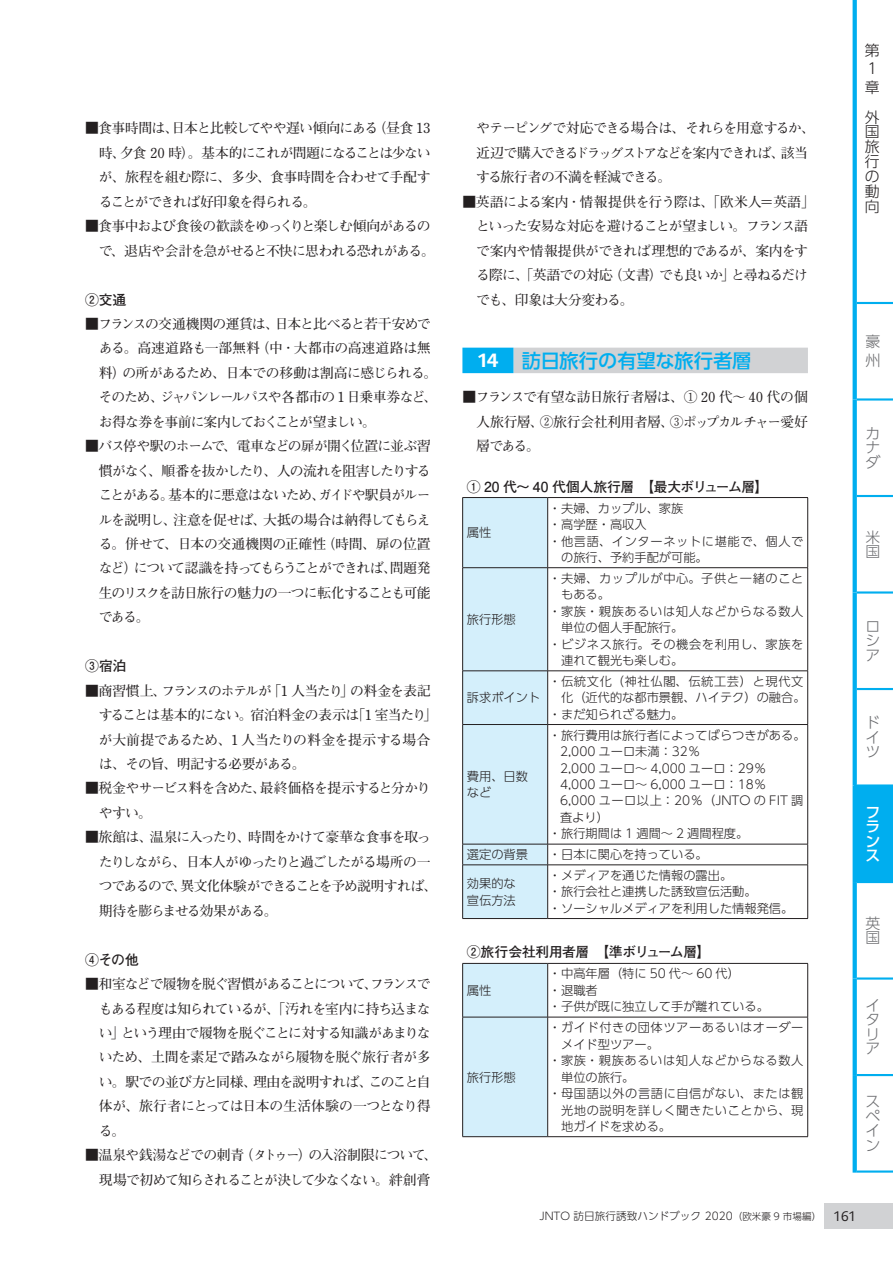
<style>
.page{position:relative;width:893px;height:1263px;background:#fff}
.page>*{position:absolute;margin:0;border:0;box-sizing:border-box;transform-origin:0 0}
.t1{font:500 19.2px "UD Shin Go Pr 6 N";color:#00aeef}
.t2{font:300 14.85px/14.5px "UD Shin Go Pr 6 N";color:#6c6d70}
.t3{font:300 14.85px/14.9px "UD Shin Go Pr 6 N";color:#231f20}
.t4{font:500 14.85px/14.5px "UD Shin Go Pr 6 N";color:#fff;text-align:justify}
.t5{font:700 13.8px/24.5px "Futo Min A101 Pr 6 N";letter-spacing:-.06em;color:#231f20}
.t6{font:700 13.8px "Futo Go B101 Pr 6 N";letter-spacing:-.03em;color:#231f20}
.t7{font:300 12.15px/16.5px "UD Shin Go Pr 6 N";color:#231f20}
.t8{font:300 12.15px "UD Shin Go Pr 6 N";letter-spacing:.05em;color:#231f20}
.t9{font:300 12.15px "UD Shin Go Pr 6 N";letter-spacing:.045em;color:#231f20}
.t10{font:300 10.65px "UD Shin Go Pr 6 N";color:#231f20}
.s1{font-family:"PMN Caecilia Sans Head";font-weight:800;color:#fff}
.s2{font-size:9.6px}
.s3{font-family:"PMN Caecilia Sans Head";font-weight:400;font-size:13.8px}
</style>
<div class="page">
<div style="left:825px;top:1203px;width:68px;height:26px;background:#d1d2d4"></div>
<div style="left:855px;top:785px;width:38px;height:97px;background:#00aeef"></div>
<hr style="left:857px;top:302px;width:36px;height:2px;background:#00aeef">
<hr style="left:857px;top:398px;width:36px;height:3px;background:#00aeef">
<hr style="left:857px;top:495px;width:36px;height:2px;background:#00aeef">
<hr style="left:857px;top:591px;width:36px;height:3px;background:#00aeef">
<hr style="left:857px;top:688px;width:36px;height:2px;background:#00aeef">
<hr style="left:857px;top:784px;width:36px;height:2px;background:#00aeef">
<svg style="left:853px;top:0;width:4px;height:303px"></svg>
<svg style="left:853px;top:303px;width:4px;height:96px"></svg>
<svg style="left:853px;top:399px;width:4px;height:97px"></svg>
<svg style="left:853px;top:496px;width:4px;height:96px"></svg>
<svg style="left:853px;top:592px;width:4px;height:97px"></svg>
<svg style="left:853px;top:689px;width:4px;height:96px"></svg>
<hr style="left:853px;top:785px;width:4px;height:97px;background:#00aeef">
<svg style="left:853px;top:882px;width:4px;height:96px"></svg>
<svg style="left:853px;top:978px;width:4px;height:97px"></svg>
<svg style="left:853px;top:1075px;width:4px;height:97px"></svg>
<hr style="left:857px;top:881px;width:36px;height:2px;background:#00aeef">
<hr style="left:857px;top:977px;width:36px;height:2px;background:#00aeef">
<hr style="left:857px;top:1074px;width:36px;height:2px;background:#00aeef">
<hr style="left:857px;top:1170px;width:36px;height:2px;background:#00aeef">
<div style="left:513px;top:348px;width:295px;height:25px;background:#d1d2d4"></div>
<div style="left:462px;top:348px;width:51px;height:25px;background:#00aeef"></div>
<svg style="left:548px;top:498px;width:259px;height:420px"></svg>
<hr style="left:548px;top:567px;width:260px;height:1px;background:#231f20">
<hr style="left:548px;top:670px;width:260px;height:1px;background:#231f20">
<hr style="left:807px;top:498px;width:1px;height:69px;background:#231f20">
<hr style="left:807px;top:568px;width:1px;height:103px;background:#231f20">
<hr style="left:807px;top:671px;width:1px;height:53px;background:#231f20">
<div style="left:462px;top:498px;width:86px;height:420px;background:#d4effb"></div>
<svg style="left:807px;top:845px;width:1px;height:19px"></svg>
<hr style="left:548px;top:724px;width:260px;height:1px;background:#231f20">
<hr style="left:547px;top:725px;width:1px;height:119px;background:#231f20">
<hr style="left:807px;top:725px;width:1px;height:119px;background:#231f20">
<hr style="left:548px;top:844px;width:260px;height:1px;background:#231f20">
<hr style="left:462px;top:497px;width:86px;height:1px;background:#231f20">
<hr style="left:548px;top:497px;width:260px;height:1px;background:#231f20">
<hr style="left:462px;top:864px;width:86px;height:1px;background:#231f20">
<hr style="left:462px;top:865px;width:1px;height:53px;background:#231f20">
<hr style="left:548px;top:864px;width:260px;height:1px;background:#231f20">
<hr style="left:547px;top:865px;width:1px;height:53px;background:#231f20">
<hr style="left:807px;top:865px;width:1px;height:53px;background:#231f20">
<hr style="left:462px;top:918px;width:86px;height:1px;background:#231f20">
<hr style="left:548px;top:918px;width:260px;height:1px;background:#231f20">
<div style="left:463px;top:964px;width:84px;height:172px;background:#d4effb"></div>
<svg style="left:548px;top:964px;width:259px;height:172px"></svg>
<hr style="left:547px;top:963px;width:1px;height:54px;background:#231f20">
<hr style="left:462px;top:1017px;width:86px;height:1px;background:#231f20">
<hr style="left:548px;top:1017px;width:260px;height:1px;background:#231f20">
<hr style="left:547px;top:1017px;width:1px;height:119px;background:#231f20">
<hr style="left:462px;top:1136px;width:86px;height:1px;background:#231f20">
<hr style="left:548px;top:1136px;width:260px;height:1px;background:#231f20">
<hr style="left:462px;top:963px;width:1px;height:54px;background:#231f20">
<hr style="left:807px;top:963px;width:1px;height:54px;background:#231f20">
<hr style="left:462px;top:1017px;width:1px;height:119px;background:#231f20">
<hr style="left:807px;top:1017px;width:1px;height:119px;background:#231f20">
<hr style="left:462px;top:963px;width:86px;height:1px;background:#231f20">
<hr style="left:548px;top:963px;width:260px;height:1px;background:#231f20">
<p class="t5" style="left:99px;top:115px;width:333px;text-align:justify;text-indent:-14px">■食事時間は、日本と比較してやや遅い傾向にある（昼食 13時、夕食 20 時）。基本的にこれが問題になることは少ないが、旅程を組む際に、多少、食事時間を合わせて手配することができれば好印象を得られる。</p>
<p class="t5" style="left:99px;top:213px;width:337px;text-indent:-14px">■食事中および食後の歓談をゆっくりと楽しむ傾向があるので、退店や会計を急がせると不快に思われる恐れがある。</p>
<p class="t6" style="left:85px;top:288px;width:43px">②交通</p>
<p class="t5" style="left:99px;top:311px;width:340px;text-indent:-14px">■フランスの交通機関の運賃は、日本と比べると若干安めである。高速道路も一部無料（中・大都市の高速道路は無料）の所があるため、日本での移動は割高に感じられる。そのため、ジャパンレールパスや各都市の 1 日乗車券など、お得な券を事前に案内しておくことが望ましい。</p>
<p class="t5" style="left:99px;top:433px;width:333px;text-align:justify;text-indent:-14px">■バス停や駅のホームで、電車などの扉が開く位置に並ぶ習慣がなく、順番を抜かしたり、人の流れを阻害したりすることがある。基本的に悪意はないため、ガイドや駅員がルールを説明し、注意を促せば、大抵の場合は納得してもらえる。併せて、日本の交通機関の正確性（時間、扉の位置など）について認識を持ってもらうことができれば、問題発生のリスクを訪日旅行の魅力の一つに転化することも可能である。</p>
<p class="t6" style="left:85px;top:655px;width:43px">③宿泊</p>
<p class="t5" style="left:99px;top:678px;width:340px;text-indent:-14px">■商習慣上、フランスのホテルが「1 人当たり」の料金を表記することは基本的にない。宿泊料金の表示は「1 室当たり」が大前提であるため、1 人当たりの料金を提示する場合は、その旨、明記する必要がある。</p>
<p class="t5" style="left:99px;top:775px;width:333px;text-indent:-14px">■税金やサービス料を含めた、最終価格を提示すると分かりやすい。</p>
<p class="t5" style="left:99px;top:824px;width:340px;text-indent:-14px">■旅館は、温泉に入ったり、時間をかけて豪華な食事を取ったりしながら、日本人がゆったりと過ごしたがる場所の一つであるので、異文化体験ができることを予め説明すれば、期待を膨らませる効果がある。</p>
<p class="t6" style="left:85px;top:948px;width:55px">④その他</p>
<p class="t5" style="left:99px;top:971px;width:333px;text-align:justify;text-indent:-14px">■和室などで履物を脱ぐ習慣があることについて、フランスでもある程度は知られているが、「汚れを室内に持ち込まない」という理由で履物を脱ぐことに対する知識があまりないため、土間を素足で踏みながら履物を脱ぐ旅行者が多い。駅での並び方と同様、理由を説明すれば、このこと自体が、旅行者にとっては日本の生活体験の一つとなり得る。</p>
<p class="t5" style="left:85px;top:1142px;width:354px;text-align:center">■温泉や銭湯などでの刺青（タトゥー）の入浴制限について、現場で初めて知らされることが決して少なくない。絆創膏</p>
<p class="t5" style="left:476px;top:115px;width:340px">やテーピングで対応できる場合は、それらを用意するか、近辺で購入できるドラッグストアなどを案内できれば、該当する旅行者の不満を軽減できる。</p>
<p class="t5" style="left:476px;top:189px;width:340px;text-indent:-14px">■英語による案内・情報提供を行う際は、「欧米人＝英語」といった安易な対応を避けることが望ましい。フランス語で案内や情報提供ができれば理想的であるが、案内をする際に、「英語での対応（文書）でも良いか」と尋ねるだけでも、印象は大分変わる。</p>
<h1 class="t1" style="left:478px;top:345px;width:275px"><span class="s1">14</span> 訪日旅行の有望な旅行者層</h1>
<p class="t5" style="left:476px;top:384px;width:333px;text-align:justify;text-indent:-14px">■フランスで有望な訪日旅行者層は、① 20 代～ 40 代の個人旅行層、②旅行会社利用者層、③ポップカルチャー愛好層である。</p>
<p class="t6" style="left:467px;top:475px;width:303px">① 20 代～ 40 代個人旅行層　【最大ボリューム層】</p>
<p class="t7" style="left:467px;top:524px;width:26px">属性</p>
<p class="t7" style="left:549px;top:499px;width:136px">・夫婦、カップル、家族</p>
<p class="t7" style="left:549px;top:516px;width:99px">・高学歴・高収入</p>
<p class="t8" style="left:549px;top:531px;width:256px">・他言語、インターネットに堪能で、個人で</p>
<p class="t7" style="left:561px;top:549px;width:148px">の旅行、予約手配が可能。</p>
<p class="t7" style="left:467px;top:611px;width:50px">旅行形態</p>
<p class="t7" style="left:467px;top:689px;width:75px">訴求ポイント</p>
<p class="t7" style="left:467px;top:767px;width:63px">費用、日数など</p>
<p class="t8" style="left:549px;top:568px;width:256px">・夫婦、カップルが中心。子供と一緒のこと</p>
<p class="t7" style="left:561px;top:586px;width:50px">もある。</p>
<p class="t8" style="left:549px;top:601px;width:256px">・家族・親族あるいは知人などからなる数人</p>
<p class="t7" style="left:561px;top:619px;width:124px">単位の個人手配旅行。</p>
<p class="t8" style="left:549px;top:634px;width:256px">・ビジネス旅行。その機会を利用し、家族を</p>
<p class="t7" style="left:561px;top:652px;width:124px">連れて観光も楽しむ。</p>
<p class="t8" style="left:549px;top:671px;width:256px">・伝統文化（神社仏閣、伝統工芸）と現代文</p>
<p class="t7" style="left:561px;top:689px;width:246px">化（近代的な都市景観、ハイテク）の融合。</p>
<p class="t7" style="left:549px;top:705px;width:136px">・まだ知られざる魅力。</p>
<p class="t7" style="left:549px;top:726px;width:258px">・旅行費用は旅行者によってばらつきがある。</p>
<p class="t7" style="left:560px;top:743px;width:142px">2,000 ユーロ未満：32％</p>
<p class="t7" style="left:560px;top:759px;width:208px">2,000 ユーロ～ 4,000 ユーロ：29％</p>
<p class="t7" style="left:560px;top:776px;width:208px">4,000 ユーロ～ 6,000 ユーロ：18％</p>
<p class="t7" style="left:560px;top:792px;width:245px">6,000 ユーロ以上：20％（JNTO の FIT 調</p>
<p class="t7" style="left:560px;top:809px;width:50px">査より）</p>
<p class="t7" style="left:549px;top:825px;width:201px">・旅行期間は 1 週間～ 2 週間程度。</p>
<p class="t7" style="left:467px;top:846px;width:63px">選定の背景</p>
<p class="t7" style="left:549px;top:846px;width:160px">・日本に関心を持っている。</p>
<p class="t7" style="left:467px;top:875px;width:50px">効果的な宣伝方法</p>
<p class="t7" style="left:549px;top:866px;width:246px">・メディアを通じた情報の露出。<br>・旅行会社と連携した誘致宣伝活動。<br>・ソーシャルメディアを利用した情報発信。</p>
<p class="t6" style="left:467px;top:941px;width:245px">②旅行会社利用者層　【準ボリューム層】</p>
<p class="t7" style="left:467px;top:981px;width:26px">属性</p>
<p class="t7" style="left:549px;top:965px;width:222px">・中高年層（特に 50 代～ 60 代）<br>・退職者<br>・子供が既に独立して手が離れている。</p>
<p class="t7" style="left:467px;top:1068px;width:50px">旅行形態</p>
<p class="t9" style="left:549px;top:1018px;width:256px">・ガイド付きの団体ツアーあるいはオーダー</p>
<p class="t7" style="left:561px;top:1035px;width:99px">メイド型ツアー。</p>
<p class="t8" style="left:549px;top:1050px;width:256px">・家族・親族あるいは知人などからなる数人</p>
<p class="t7" style="left:561px;top:1068px;width:75px">単位の旅行。</p>
<p class="t8" style="left:549px;top:1083px;width:256px">・母国語以外の言語に自信がない、または観</p>
<p class="t8" style="left:561px;top:1100px;width:244px">光地の説明を詳しく聞きたいことから、現</p>
<p class="t7" style="left:561px;top:1118px;width:112px">地ガイドを求める。</p>
<p class="t3" style="left:865px;top:40px;width:16px;line-height:18.6px">第<br>1章</p>
<p class="t3" style="left:865px;top:109px;width:16px;text-align:justify">外国旅行の動向</p>
<p class="t2" style="left:865px;top:332px;width:16px;line-height:19px">豪州</p>
<p class="t2" style="left:865px;top:425px;width:17px">カナダ</p>
<p class="t2" style="left:865px;top:529px;width:16px">米国</p>
<p class="t2" style="left:865px;top:618px;width:15px;text-align:justify">ロシア</p>
<p class="t2" style="left:865px;top:715px;width:15px;text-align:justify">ドイツ</p>
<p class="t4" style="left:865px;top:804px;width:15px">フランス</p>
<p class="t2" style="left:865px;top:915px;width:16px">英国</p>
<p class="t2" style="left:865px;top:997px;width:15px;text-align:justify">イタリア</p>
<p class="t2" style="left:865px;top:1094px;width:16px;text-align:justify">スペイン</p>
<p class="t10" style="left:539px;top:1207px;width:318px">JNTO 訪日旅行誘致ハンドブック 2020<span class="s2">（欧米豪 9 市場編）</span> <span class="s3">161</span></p>
</div>
